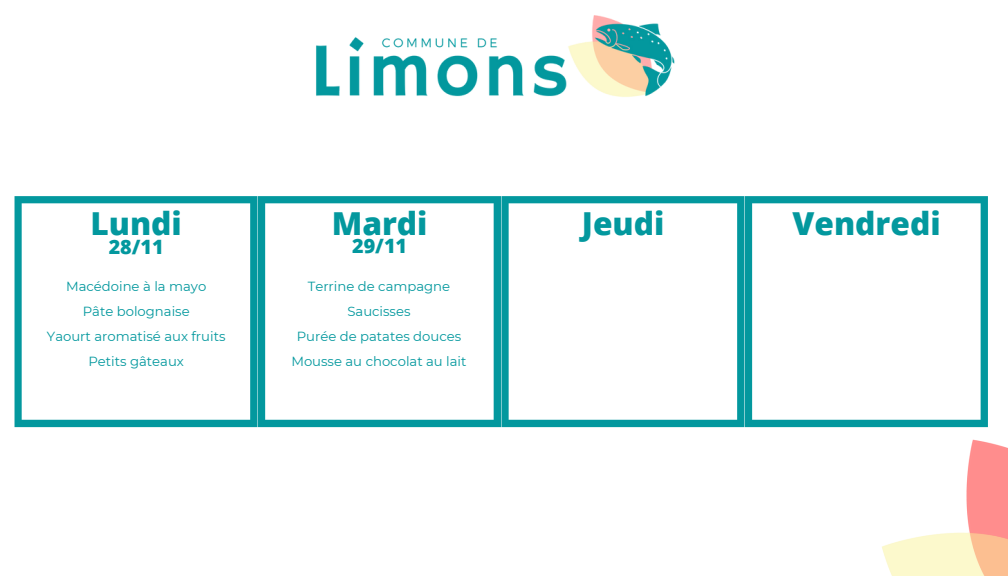
<style>
.page{position:relative;width:1008px;height:576px;background:#fff}
.page>*{position:absolute;margin:0;border:0;box-sizing:border-box;transform-origin:0 0}
.t1{font:800 31.6px "Open Sans";color:#03989e}
.t2{font:800 19.6px "Open Sans";color:#03989e}
.t3{font:13.2px/24.8px "Montserrat";color:#03989e;text-align:center}
</style>
<div class="page">
<img style="left:316px;top:15px;width:359px;height:82px">
<img style="left:812px;top:427px;width:196px;height:149px">
<svg style="left:15px;top:196px;width:243px;height:231px"></svg>
<svg style="left:258px;top:196px;width:243px;height:231px"></svg>
<svg style="left:501px;top:196px;width:243px;height:231px"></svg>
<svg style="left:745px;top:196px;width:243px;height:231px"></svg>
<h1 class="t1" style="left:90px;top:202px;width:93px">Lundi</h1>
<h1 class="t1" style="left:332px;top:202px;width:97px">Mardi</h1>
<h1 class="t1" style="left:582px;top:202px;width:84px">Jeudi</h1>
<h2 class="t2" style="left:352px;top:232px;width:56px">29/11</h2>
<h2 class="t2" style="left:109px;top:233px;width:56px">28/11</h2>
<p class="t3" style="left:47px;top:274px;width:180px">Macédoine à la mayo<br>Pâte bolognaise<br>Yaourt aromatisé aux fruits<br>Petits gâteaux</p>
<p class="t3" style="left:291px;top:274px;width:177px">Terrine de campagne<br>Saucisses<br>Purée de patates douces<br>Mousse au chocolat au lait</p>
<h1 class="t1" style="left:793px;top:202px;width:150px">Vendredi</h1>
</div>
